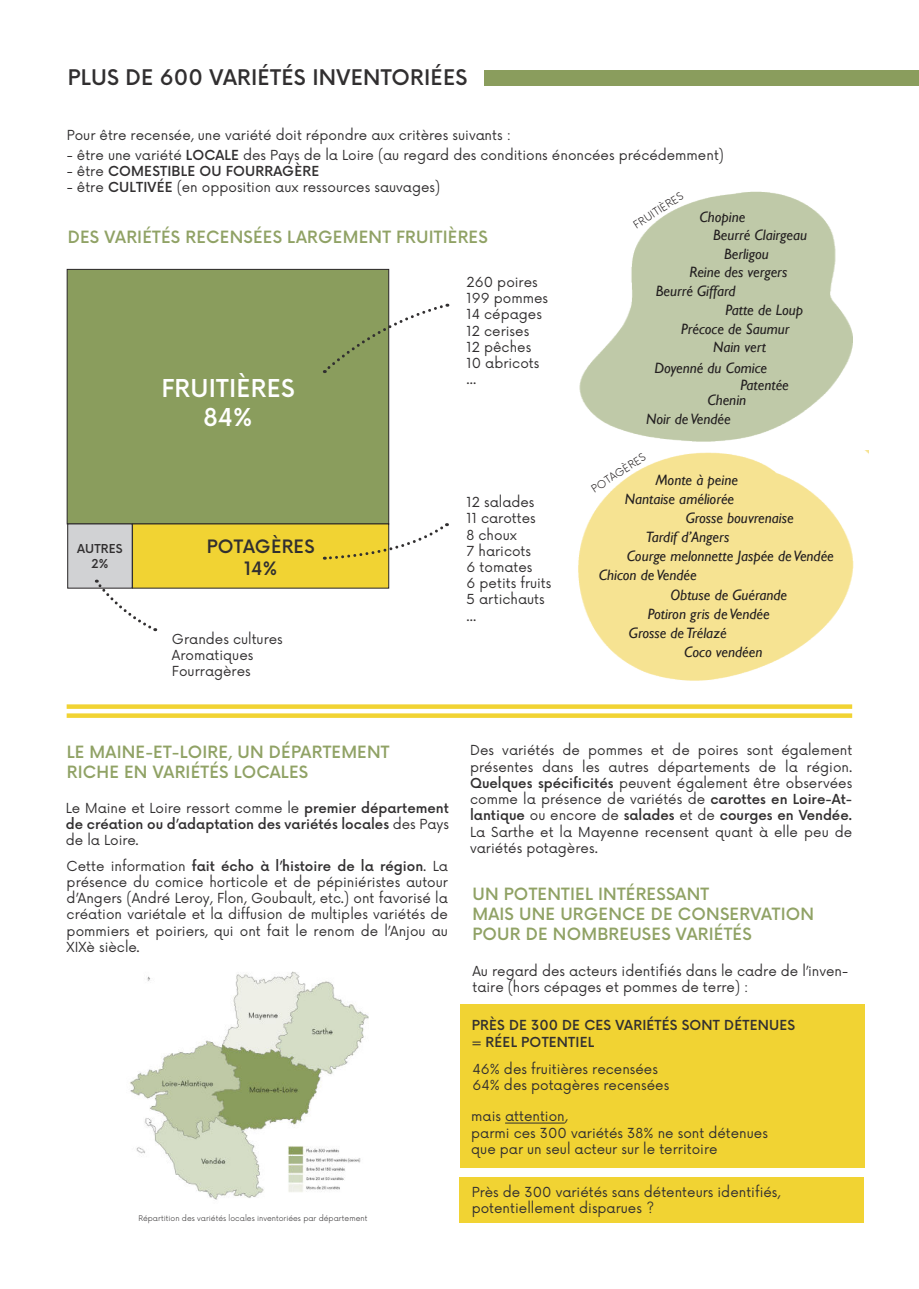
<style>
.page{position:relative;width:919px;height:1289px;background:#fff}
.page>*{position:absolute;margin:0;border:0;box-sizing:border-box;transform-origin:0 0}
.t1{font:500 24px/28.8px "Now";letter-spacing:.01em;color:#fff;text-align:center}
.t2{font:500 21px "Now";letter-spacing:.015em;color:#312f30}
.t3{font:500 18px/21.6px "Now";letter-spacing:.01em;color:#312f30;text-align:center}
.t4{font:500 16.5px/19.8px "Now";letter-spacing:.015em;color:#90a265}
.t5{font:italic 15px/17.7px "Gill Sans";color:#231f20}
.t6{font:13.5px/16.2px "Now";color:#312f30}
.t7{font:500 13.5px/16.2px "Now";letter-spacing:.01em;color:#312f30}
.t8{font:500 12px/14.4px "Now";letter-spacing:.015em;color:#312f30;text-align:center}
.t9{font:300 10.5px "Now";color:#231f20}
.t10{font:300 7.5px "Now";color:#312f30}
.s1{font-weight:500}
.s2{font-weight:400}
</style>
<div class="page">
<div style="left:459px;top:1177px;width:404px;height:46px;background:#f1d333"></div>
<img style="left:578px;top:450px;width:290px;height:231px">
<div style="left:831px;top:652px;width:62px;height:57px;background:#fff;border-radius:50%"></div>
<img style="left:580px;top:191px;width:272px;height:250px">
<div style="left:460px;top:1004px;width:404px;height:164px;background:#f1d333"></div>
<div style="left:484px;top:70px;width:434px;height:15px;background:#8a9d5d"></div>
<div style="left:67px;top:269px;width:322px;height:255px;background:#8a9d5d;border:1px solid #282526"></div>
<div style="left:132px;top:524px;width:257px;height:64px;background:#f1d333"></div>
<div style="left:68px;top:524px;width:64px;height:64px;background:#d1d2d4"></div>
<svg style="left:324px;top:302px;width:124px;height:71px"></svg>
<svg style="left:324px;top:522px;width:124px;height:39px"></svg>
<svg style="left:96px;top:579px;width:60px;height:53px"></svg>
<hr style="left:505px;top:1122px;width:59px;height:1px;background:#312f30">
<img style="left:130px;top:971px;width:239px;height:229px">
<div style="left:67px;top:704px;width:785px;height:5px;background:#f1d333"></div>
<div style="left:67px;top:713px;width:785px;height:5px;background:#f1d333"></div>
<h2 class="t2" style="left:68px;top:64px;width:401px">PLUS DE 600 VARIÉTÉS INVENTORIÉES</h2>
<p class="t6" style="left:67px;top:127px;width:445px">Pour être recensée, une variété doit répondre aux critères suivants :</p>
<p class="t6" style="left:67px;top:147px;width:658px">- être une variété <span class="s1">LOCALE</span> des Pays de la Loire (au regard des conditions énoncées précédemment)</p>
<p class="t7" style="left:67px;top:163px;width:254px"><span class="s2">- être</span> COMESTIBLE OU FOURRAGÈRE</p>
<p class="t6" style="left:67px;top:179px;width:375px">- être <span class="s1">CULTIVÉE</span> (en opposition aux ressources sauvages)</p>
<p class="t4" style="left:68px;top:227px;width:421px">DES VARIÉTÉS RECENSÉES LARGEMENT FRUITIÈRES</p>
<p class="t9" style="left:631px;top:220px;width:58px;rotate:-33deg">FRUITIÈRES</p>
<p class="t5" style="left:699px;top:210px;width:47px">Chopine</p>
<p class="t5" style="left:713px;top:227px;width:95px">Beurré Clairgeau</p>
<h1 class="t1" style="left:161px;top:374px;width:135px">FRUITIÈRES<br>84%</h1>
<p class="t8" style="left:77px;top:542px;width:47px">AUTRES<br>2%</p>
<h3 class="t3" style="left:207px;top:536px;width:109px">POTAGÈRES<br>14%</h3>
<p class="t6" style="left:172px;top:630px;width:112px">Grandes cultures<br>Aromatiques<br>Fourragères</p>
<p class="t6" style="left:466px;top:274px;width:83px">260 poires<br>199 pommes<br>14 cépages<br>12 cerises<br>12 pêches<br>10 abricots ...</p>
<p class="t6" style="left:466px;top:494px;width:86px">12 salades<br>11 carottes<br>8 choux<br>7 haricots<br>6 tomates<br>6 petits fruits<br>5 artichauts ...</p>
<p class="t5" style="left:724px;top:246px;width:46px">Berligou</p>
<p class="t5" style="left:689px;top:264px;width:100px">Reine des vergers</p>
<p class="t5" style="left:655px;top:283px;width:81px">Beurré Giffard</p>
<p class="t5" style="left:725px;top:302px;width:79px">Patte de Loup</p>
<p class="t5" style="left:681px;top:321px;width:110px">Précoce de Saumur</p>
<p class="t5" style="left:713px;top:339px;width:55px">Nain vert</p>
<p class="t5" style="left:740px;top:360px;width:50px;text-indent:-86px">Doyenné du Comice<br>Patentée</p>
<p class="t5" style="left:707px;top:392px;width:40px">Chenin</p>
<p class="t5" style="left:646px;top:411px;width:86px">Noir de Vendée</p>
<p class="t9" style="left:588px;top:484px;width:64px;rotate:-33deg">POTAGÈRES</p>
<p class="t5" style="left:624px;top:471px;width:115px;line-height:19.5px;text-align:right">Monte à peine<br>Nantaise améliorée</p>
<p class="t5" style="left:645px;top:510px;width:149px;line-height:19px;text-indent:40px">Grosse bouvrenaise<br>Tardif d’Angers</p>
<p class="t5" style="left:626px;top:548px;width:209px">Courge melonnette Jaspée de Vendée</p>
<p class="t5" style="left:599px;top:567px;width:99px">Chicon de Vendée</p>
<p class="t5" style="left:670px;top:586px;width:118px">Obtuse de Guérande</p>
<p class="t5" style="left:629px;top:624px;width:99px">Grosse de Trélazé</p>
<p class="t5" style="left:647px;top:605px;width:123px">Potiron gris de Vendée</p>
<p class="t5" style="left:684px;top:644px;width:80px">Coco vendéen</p>
<p class="t4" style="left:67px;top:742px;width:324px">LE MAINE-ET-LOIRE, UN DÉPARTEMENT<br>RICHE EN VARIÉTÉS LOCALES</p>
<p class="t7" style="left:66px;top:800px;width:384px;text-align:justify"><span class="s2">Le Maine et Loire ressort comme le</span> premier département de création ou d’adaptation des variétés locales <span class="s2">des Pays de la Loire.</span></p>
<p class="t6" style="left:67px;top:858px;width:383px;text-align:justify">Cette information <span class="s1">fait écho à l’histoire de la région</span>. La présence du comice horticole et de pépiniéristes autour d’Angers (André Leroy, Flon, Goubault, etc.) ont favorisé la création variétale et la diffusion de multiples variétés de pommiers et poiriers, qui ont fait le renom de l’Anjou au XIXè siècle.</p>
<p class="t10" style="left:138px;top:1213px;width:230px">Répartition des variétés locales inventoriées par département</p>
<p class="t6" style="left:470px;top:742px;width:383px;text-align:justify">Des variétés de pommes et de poires sont également présentes dans les autres départements de la région.<br><span class="s1">Quelques spécificités</span> peuvent également être observées comme la présence de variétés de <span class="s1">carottes en Loire-At&shy;lantique</span> ou encore de <span class="s1">salades</span> et de <span class="s1">courges en Vendée.<br></span>La Sarthe et la Mayenne recensent quant à elle peu de variétés potagères.</p>
<p class="t4" style="left:472px;top:884px;width:343px">UN POTENTIEL INTÉRESSANT<br>MAIS UNE URGENCE DE CONSERVATION<br>POUR DE NOMBREUSES VARIÉTÉS</p>
<p class="t6" style="left:472px;top:962px;width:377px">Au regard des acteurs identifiés dans le cadre de l’inven&shy;taire (hors cépages et pommes de terre) :</p>
<p class="t7" style="left:471px;top:1017px;width:325px">PRÈS DE 300 DE CES VARIÉTÉS SONT DÉTENUES = RÉEL POTENTIEL</p>
<p class="t6" style="left:472px;top:1060px;width:198px">46% des fruitières recensées<br>64% des potagères recensées</p>
<p class="t6" style="left:471px;top:1108px;width:298px">mais attention,<br>parmi ces 300 variétés 38% ne sont détenues que par un seul acteur sur le territoire</p>
<p class="t6" style="left:471px;top:1183px;width:310px">Près de 300 variétés sans détenteurs identifiés, potentiellement disparues ?</p>
</div>
